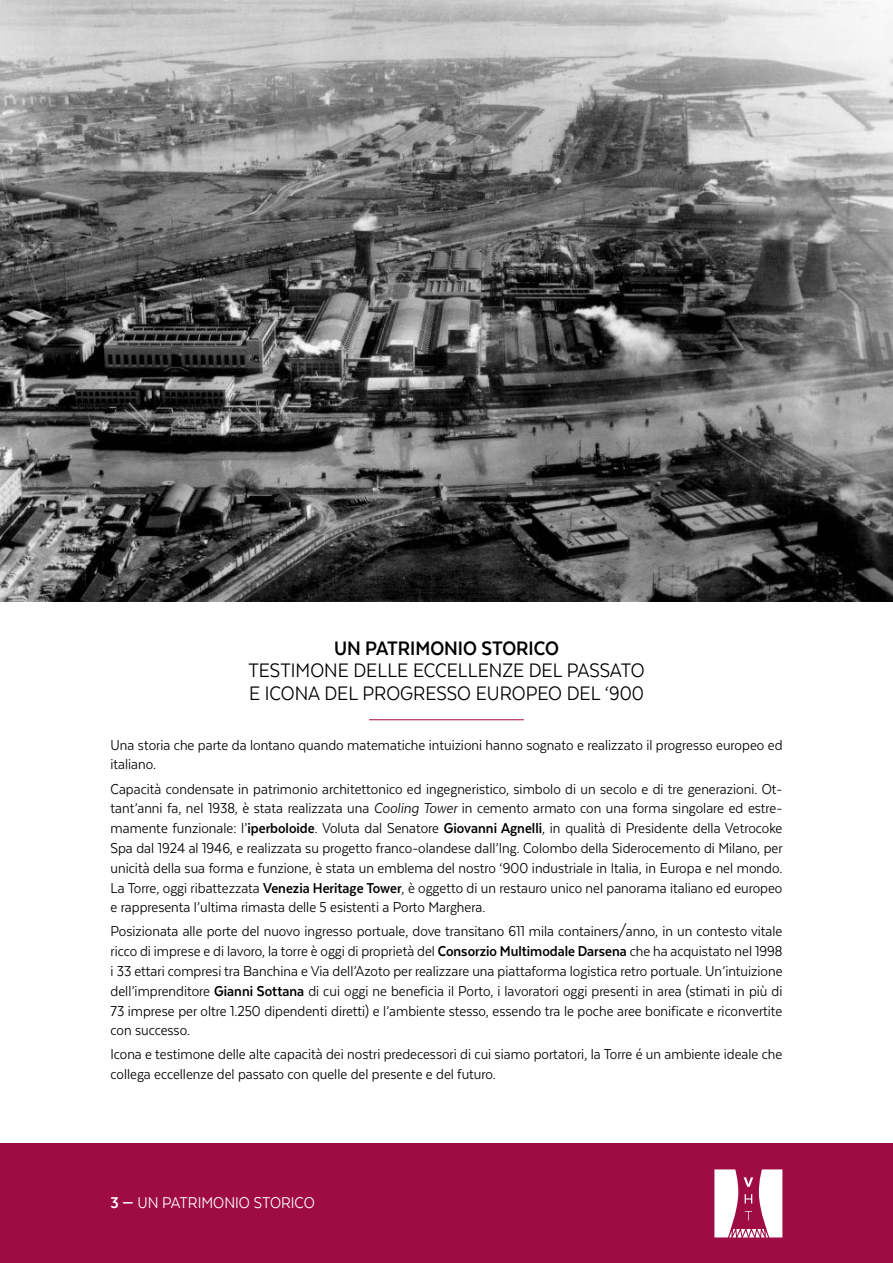
<style>
.page{position:relative;width:893px;height:1263px;background:#fff}
.page>*{position:absolute;margin:0;border:0;box-sizing:border-box;transform-origin:0 0}
.t1{font:22.5px/22.5px "Texta Narrow";color:#000}
.t2{font:700 22.5px "Texta Narrow";color:#000}
.t3{font:18px "Texta Narrow";color:#fff}
.t4{font:16.5px/19.8px "Texta Narrow";color:#000}
.s1{font-style:italic}
.s2{font-weight:700}
</style>
<div class="page">
<div style="left:0;top:1144px;width:893px;height:119px;background:#9f0c43"></div>
<svg style="left:714px;top:1169px;width:68px;height:68px"></svg>
<img style="left:0;top:0;width:893px;height:602px">
<hr style="left:369px;top:719px;width:155px;height:1px;background:#9f0c43">
<h1 class="t2" style="left:334px;top:636px;width:226px">UN PATRIMONIO STORICO</h1>
<h1 class="t1" style="left:248px;top:659px;width:398px">TESTIMONE DELLE ECCELLENZE DEL PASSATO<br>E ICONA DEL PROGRESSO EUROPEO DEL ‘900</h1>
<p class="t4" style="left:111px;top:735px;width:673px">Una storia che parte da lontano quando matematiche intuizioni hanno sognato e realizzato il progresso europeo ed italiano.</p>
<p class="t4" style="left:111px;top:778px;width:674px;text-align:justify">Capacità condensate in patrimonio architettonico ed ingegneristico, simbolo di un secolo e di tre generazioni. Ot&shy;tant’anni fa, nel 1938, è stata realizzata una <span class="s1">Cooling Tower</span> in cemento armato con una forma singolare ed estre&shy;mamente funzionale: l’<span class="s2">iperboloide</span>. Voluta dal Senatore <span class="s2">Giovanni Agnelli</span>, in qualità di Presidente della Vetrocoke Spa dal 1924 al 1946, e realizzata su progetto franco-olandese dall’Ing. Colombo della Siderocemento di Milano, per unicità della sua forma e funzione, è stata un emblema del nostro ‘900 industriale in Italia, in Europa e nel mondo.<br>La Torre, oggi ribattezzata <span class="s2">Venezia Heritage Tower</span>, è oggetto di un restauro unico nel panorama italiano ed europeo e rappresenta l’ultima rimasta delle 5 esistenti a Porto Marghera.</p>
<p class="t4" style="left:111px;top:921px;width:673px;text-align:justify">Posizionata alle porte del nuovo ingresso portuale, dove transitano 611 mila containers/anno, in un contesto vitale ricco di imprese e di lavoro, la torre è oggi di proprietà del <span class="s2">Consorzio Multimodale Darsena</span> che ha acquistato nel 1998 i 33 ettari compresi tra Banchina e Via dell’Azoto per realizzare una piattaforma logistica retro portuale. Un’intuizione dell’imprenditore <span class="s2">Gianni Sottana</span> di cui oggi ne beneficia il Porto, i lavoratori oggi presenti in area (stimati in più di 73 imprese per oltre 1.250 dipendenti diretti) e l’ambiente stesso, essendo tra le poche aree bonificate e riconvertite con successo.</p>
<p class="t4" style="left:111px;top:1044px;width:673px">Icona e testimone delle alte capacità dei nostri predecessori di cui siamo portatori, la Torre é un ambiente ideale che collega eccellenze del passato con quelle del presente e del futuro.</p>
<p class="t3" style="left:111px;top:1194px;width:206px"><span class="s2">3 —</span> UN PATRIMONIO STORICO</p>
</div>
